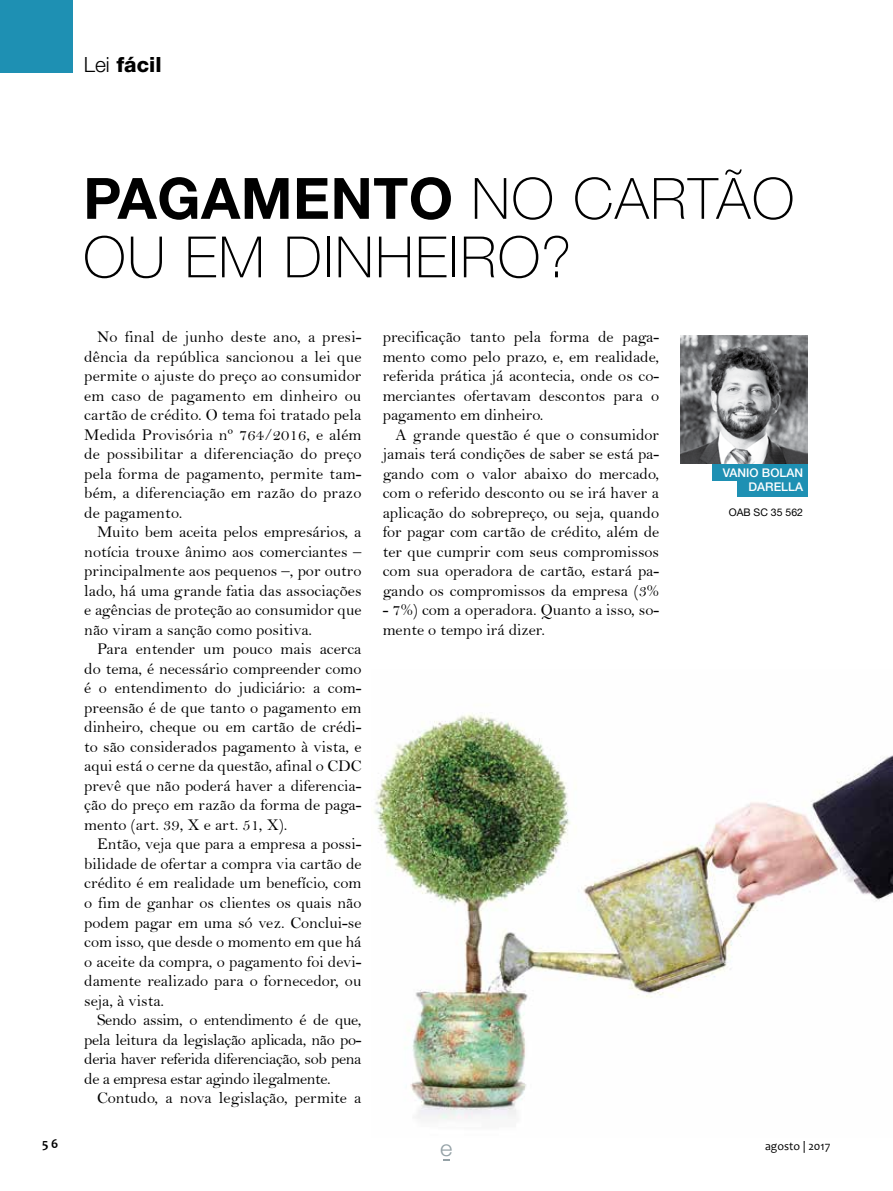
<style>
.page{position:relative;width:893px;height:1191px;background:#fff}
.page>*{position:absolute;margin:0;border:0;box-sizing:border-box;transform-origin:0 0}
.t1{font:100 57px/58.5px "Helvetica Neue LT Std";letter-spacing:.03em;color:#000}
.t2{font:300 22.05px "Helvetica Neue LT Std";color:#94a1a6;scale:1.07 1}
.t3{font:800 21px "Helvetica Neue LT Std";color:#000}
.t4{font:16.5px/19.5px "Bell";color:#000;text-align:justify}
.t5{font:700 13.5px "Candara";color:#000}
.t6{font:500 12px/14.4px "Helvetica Neue LT Std";color:#fff;text-align:right}
.t7{font:12px "Candara";color:#000}
.t8{font:10.5px "Helvetica Neue LT Std";color:#000}
.s1{font-weight:300}
.s2{font-weight:700}
</style>
<div class="page">
<div style="left:0;top:0;width:73px;height:73px;background:#1e90b3"></div>
<div style="left:712px;top:463px;width:96px;height:18px;background:#1e90b3"></div>
<div style="left:737px;top:479px;width:71px;height:18px;background:#1e90b3"></div>
<img style="left:680px;top:336px;width:128px;height:127px">
<img style="left:374px;top:713px;width:519px;height:407px">
<p class="t3" style="left:84px;top:52px;width:79px"><span class="s1">Lei</span> fácil</p>
<h1 class="t1" style="left:83px;top:169px;width:712px"><span class="s2">PAGAMENTO</span> NO CARTÃO<br>OU EM DINHEIRO?</h1>
<p class="t4" style="left:84px;top:327px;width:279px;text-indent:13px">No final de junho deste ano, a presi&shy;dência da república sancionou a lei que permite o ajuste do preço ao consumidor em caso de pagamento em dinheiro ou cartão de crédito. O tema foi tratado pela Medida Provisória nº 764/2016, e além de possibilitar a diferenciação do preço pela forma de pagamento, permite tam&shy;bém, a diferenciação em razão do prazo de pagamento.</p>
<p class="t4" style="left:84px;top:522px;width:279px;text-indent:13px">Muito bem aceita pelos empresários, a notícia trouxe ânimo aos comerciantes – principalmente aos pequenos –, por outro lado, há uma grande fatia das associações e agências de proteção ao consumidor que não viram a sanção como positiva.</p>
<p class="t4" style="left:84px;top:639px;width:279px;text-indent:13px">Para entender um pouco mais acerca do tema, é necessário compreender como é o entendimento do judiciário: a com&shy;preensão é de que tanto o pagamento em dinheiro, cheque ou em cartão de crédi&shy;to são considerados pagamento à vista, e aqui está o cerne da questão, afinal o CDC prevê que não poderá haver a diferencia&shy;ção do preço em razão da forma de paga&shy;mento (art. 39, X e art. 51, X).</p>
<p class="t4" style="left:84px;top:834px;width:279px;text-indent:13px">Então, veja que para a empresa a possi&shy;bilidade de ofertar a compra via cartão de crédito é em realidade um benefício, com o fim de ganhar os clientes os quais não podem pagar em uma só vez. Conclui-se com isso, que desde o momento em que há o aceite da compra, o pagamento foi devi&shy;damente realizado para o fornecedor, ou seja, à vista.</p>
<p class="t4" style="left:84px;top:1010px;width:279px;text-indent:13px">Sendo assim, o entendimento é de que, pela leitura da legislação aplicada, não po&shy;deria haver referida diferenciação, sob pena de a empresa estar agindo ilegalmente.</p>
<p class="t4" style="left:97px;top:1088px;width:266px">Contudo, a nova legislação, permite a</p>
<p class="t4" style="left:383px;top:327px;width:278px">precificação tanto pela forma de paga&shy;mento como pelo prazo, e, em realidade, referida prática já acontecia, onde os co&shy;merciantes ofertavam descontos para o pagamento em dinheiro.</p>
<p class="t4" style="left:383px;top:424px;width:278px;text-indent:13px">A grande questão é que o consumidor jamais terá condições de saber se está pa&shy;gando com o valor abaixo do mercado, com o referido desconto ou se irá haver a aplicação do sobrepreço, ou seja, quando for pagar com cartão de crédito, além de ter que cumprir com seus compromissos com sua operadora de cartão, estará pa&shy;gando os compromissos da empresa (3%</p>
<p class="t4" style="left:383px;top:600px;width:278px">- 7%) com a operadora. Quanto a isso, so&shy;mente o tempo irá dizer.</p>
<p class="t6" style="left:723px;top:465px;width:82px">VANI O BOLAN<br>DARELLA</p>
<p class="t8" style="left:729px;top:506px;width:9px">OAB</p>
<p class="t8" style="left:754px;top:506px;width:51px">SC 35 562</p>
<p class="t5" style="left:42px;top:1134px;width:18px">56</p>
<p class="t7" style="left:765px;top:1138px;width:67px">agosto | 2017</p>
<h2 class="t2" style="left:440px;top:1134px;width:13px">e</h2>
</div>
